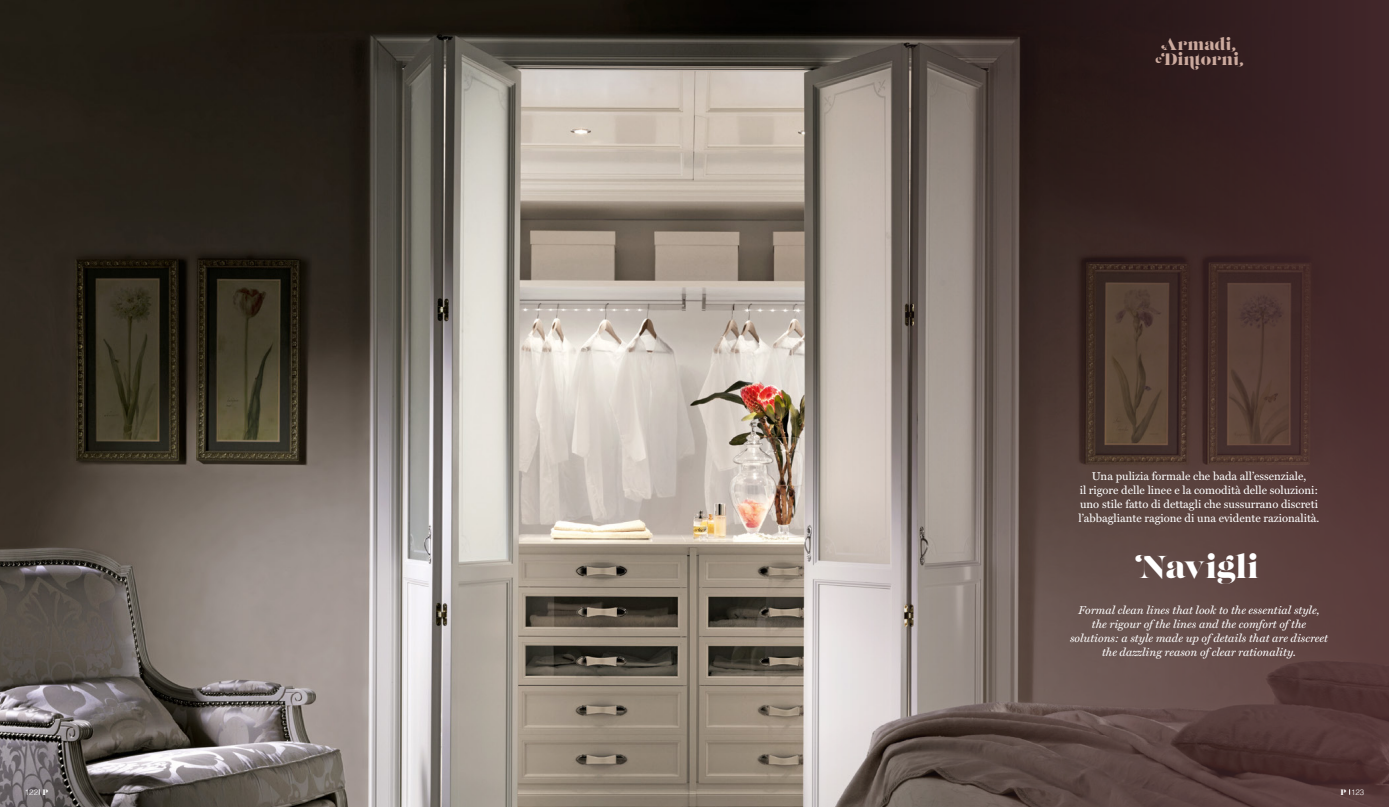
<style>
.page{position:relative;width:1389px;height:807px;background:#fff}
.page>*{position:absolute;margin:0;border:0;box-sizing:border-box;transform-origin:0 0}
.t1{font:31.5px "Lust Display";color:#fff}
.t2{font:16.54px "Lust Display";color:#ccaa9e}
.t3{font:11.38px "Miller Text";color:#fff}
.t4{font:italic 11.38px/14px "Miller Text";color:#fff;text-align:center}
.t5{font:11.03px "Lust Display";color:#ccaa9e}
.t6{font:300 7.88px "Helvetica";color:#fff}
.s1{font-family:"Lust Display";font-weight:400}
</style>
<div class="page">
<img style="left:0;top:0;width:803px;height:806px">
<svg style="left:803px;top:0;width:586px;height:806px;background:#63514d"></svg>
<p class="t2" style="left:1163px;top:34px;width:70px">Armadi</p>
<p class="t5" style="left:1155px;top:52px;width:8px">e</p>
<p class="t2" style="left:1164px;top:49px;width:76px">Dintorni</p>
<p class="t3" style="left:1092px;top:469px;width:216px">Una pulizia formale che bada all’essenziale,</p>
<p class="t3" style="left:1080px;top:483px;width:240px">il rigore delle linee e la comodità delle soluzioni:</p>
<p class="t3" style="left:1080px;top:497px;width:239px">uno stile fatto di dettagli che sussurrano discreti</p>
<p class="t3" style="left:1079px;top:511px;width:242px">l’abbagliante ragione di una evidente razionalità.</p>
<p class="t1" style="left:1139px;top:547px;width:121px">Navigli</p>
<p class="t4" style="left:1079px;top:603px;width:242px">Formal clean lines that look to the essential style,</p>
<p class="t4" style="left:1070px;top:617px;width:259px">the rigour of the lines and the comfort of the solutions: a style made up of details that are discreet</p>
<p class="t4" style="left:1102px;top:645px;width:195px">the dazzling reason of clear rationality.</p>
<p class="t6" style="left:25px;top:784px;width:25px">122 <span class="s1">P</span></p>
<p class="t6" style="left:1340px;top:784px;width:25px"><span class="s1">P</span> 123</p>
</div>
